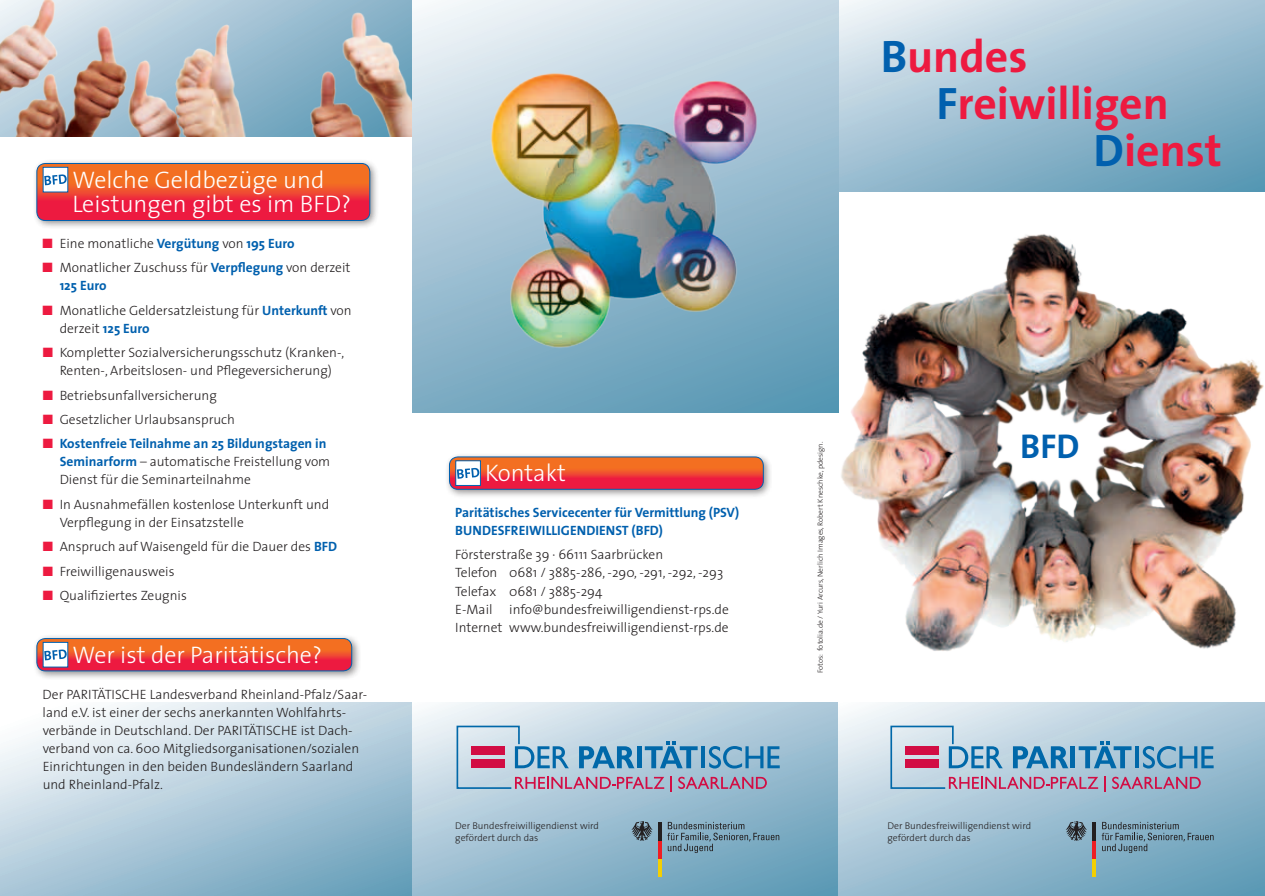
<style>
.page{position:relative;width:1265px;height:896px;background:#fff}
.page>*{position:absolute;margin:0;border:0;box-sizing:border-box;transform-origin:0 0}
.t1{font:700 45.75px "The Sans";color:#ed1a40}
.t2{font:700 34.5px "The Sans";color:#0160ae}
.t3{font:300 24px/24px "The Sans";color:#fff}
.t4{font:300 13.5px/18px "The Sans";color:#231f20}
.t5{font:700 13.5px/18px "The Sans";color:#0160ae}
.t6{font:300 9.75px/12px "The Sans";color:#231f20}
.t7{font:300 7.5px "The Sans";color:#231f20}
.s1{color:#ed1a40}
.s2{font-weight:700;color:#0160ae}
.s3{color:#0160ae}
</style>
<div class="page">
<svg style="left:0;top:702px;width:413px;height:193px;background:#b5cedd"></svg>
<svg style="left:413px;top:702px;width:425px;height:193px;background:#9ec0d2"></svg>
<div style="left:32px;top:158px;width:347px;height:71px;background:#231f20;opacity:.5"></div>
<svg style="left:37px;top:163px;width:333px;height:57px;background:#e84a3a"></svg>
<svg style="left:838px;top:0;width:426px;height:191px;background:#9fc1d3"></svg>
<img style="left:838px;top:227px;width:426px;height:424px">
<svg style="left:838px;top:702px;width:426px;height:193px;background:#a0c1d3"></svg>
<svg style="left:889px;top:724px;width:324px;height:67px;background:#a1b3cb"></svg>
<div style="left:444px;top:451px;width:328px;height:47px;background:#231f20;opacity:.5"></div>
<div style="left:449px;top:456px;width:314px;height:33px;border:1px solid #0160ae;border-radius:9px"></div>
<svg style="left:449px;top:457px;width:314px;height:32px;background:#e55140"></svg>
<div style="left:32px;top:633px;width:329px;height:46px;background:#231f20;opacity:.5"></div>
<div style="left:37px;top:638px;width:315px;height:33px;border:1px solid #0160ae;border-radius:9px"></div>
<svg style="left:37px;top:638px;width:315px;height:32px;background:#e35141"></svg>
<img style="left:0;top:0;width:413px;height:136px">
<svg style="left:456px;top:724px;width:323px;height:67px;background:#a2b3cb"></svg>
<svg style="left:413px;top:0;width:425px;height:413px;background:#9dc0d2"></svg>
<img style="left:467px;top:38px;width:319px;height:319px">
<svg style="left:1101px;top:821px;width:112px;height:31px;background:#7399ad"></svg>
<hr style="left:1092px;top:858px;width:3px;height:18px;background:#f4cf02">
<hr style="left:1092px;top:839px;width:3px;height:19px;background:#ee1d23">
<hr style="left:1092px;top:821px;width:3px;height:18px;background:#231f20">
<svg style="left:1065px;top:820px;width:21px;height:20px"></svg>
<svg style="left:667px;top:821px;width:112px;height:31px;background:#7499ad"></svg>
<hr style="left:658px;top:858px;width:3px;height:18px;background:#f4cf02">
<hr style="left:658px;top:839px;width:3px;height:19px;background:#ee1d23">
<hr style="left:658px;top:821px;width:3px;height:18px;background:#231f20">
<svg style="left:631px;top:820px;width:21px;height:20px"></svg>
<svg style="left:1262px;top:892px;width:3px;height:4px"></svg>
<h3 class="t3" style="left:72px;top:167px;width:280px">Welche Geldbezüge und<br>Leistungen gibt es im BFD?</h3>
<p class="t4" style="left:43px;top:234px;width:253px"><span class="s1">■</span> Eine monatliche <span class="s2">Vergütung</span> von <span class="s2">195 Euro</span></p>
<p class="t4" style="left:60px;top:258px;width:292px;text-indent:-17px"><span class="s1">■</span> Monatlicher Zuschuss für <span class="s2">Verpflegung</span> von derzeit<br><span class="s2">125 Euro</span></p>
<p class="t4" style="left:60px;top:301px;width:293px;text-indent:-17px"><span class="s1">■</span> Monatliche Geldersatzleistung für <span class="s2">Unterkunft</span> von derzeit <span class="s2">125 Euro</span></p>
<p class="t4" style="left:43px;top:343px;width:303px;text-align:center"><span class="s1">■</span> Kompletter Sozialversicherungsschutz (Kranken-,<br>Renten-, Arbeitslosen- und Pflegeversicherung)</p>
<p class="t4" style="left:43px;top:385px;width:176px"><span class="s1">■</span> Betriebsunfallversicherung</p>
<p class="t4" style="left:43px;top:410px;width:194px"><span class="s1">■</span> Gesetzlicher Urlaubsanspruch</p>
<p class="t4" style="left:60px;top:434px;width:272px;text-indent:-17px"><span class="s1">■</span> <span class="s2">Kostenfreie Teilnahme an 25 Bildungstagen in<br>Seminarform</span> – automatische Freistellung vom<br>Dienst für die Seminarteilnahme</p>
<p class="t4" style="left:60px;top:494px;width:271px;text-indent:-17px"><span class="s1">■</span> In Ausnahmefällen kostenlose Unterkunft und<br>Verpflegung in der Einsatzstelle</p>
<p class="t4" style="left:43px;top:537px;width:296px"><span class="s1">■</span> Anspruch auf Waisengeld für die Dauer des <span class="s2">BFD</span></p>
<p class="t4" style="left:43px;top:561px;width:133px"><span class="s1">■</span> Freiwilligenausweis</p>
<p class="t4" style="left:43px;top:586px;width:146px"><span class="s1">■</span> Qualifiziertes Zeugnis</p>
<h3 class="t3" style="left:72px;top:642px;width:251px">Wer ist der Paritätische?</h3>
<p class="t4" style="left:43px;top:684px;width:326px">Der Paritätische Landesverband Rheinland-Pfalz/Saar&shy;land e.V. ist einer der sechs anerkannten Wohlfahrts&shy;verbände in Deutschland. Der Paritätische ist Dach&shy;verband von ca. 600 Mitgliedsorganisationen/sozialen Einrichtungen in den beiden Bundesländern Saarland und Rheinland-Pfalz.</p>
<h1 class="t1" style="left:880px;top:19px;width:148px"><span class="s3">B</span>undes</h1>
<h1 class="t1" style="left:936px;top:65px;width:234px"><span class="s3">F</span>reiwilligen</h1>
<h1 class="t1" style="left:1093px;top:112px;width:130px"><span class="s3">D</span>ienst</h1>
<h3 class="t3" style="left:485px;top:460px;width:82px">Kontakt</h3>
<p class="t5" style="left:455px;top:503px;width:285px">Paritätisches Servicecenter für Vermittlung (PSV)<br>BUNDESFREIWILLIGENDIENST (BFD)</p>
<p class="t4" style="left:455px;top:545px;width:275px">Försterstraße 39 · 66111 Saarbrücken<br>Telefon 0681 / 3885-286, -290, -291, -292, -293<br>Telefax 0681 / 3885-294<br>E-Mail info@bundesfreiwilligendienst-rps.de Internet www.bundesfreiwilligendienst-rps.de</p>
<p class="t7" style="left:814px;top:673px;width:233px;rotate:-90deg">Fotos: fotolia.de / Yuri Arcurs, Nerlich Images, Robert Kneschke, pdesign.</p>
<h2 class="t2" style="left:1020px;top:417px;width:61px">BFD</h2>
<p class="t6" style="left:455px;top:819px;width:145px">Der Bundesfreiwilligendienst wird gefördert durch das</p>
<p class="t6" style="left:887px;top:819px;width:145px">Der Bundesfreiwilligendienst wird gefördert durch das</p>
</div>
